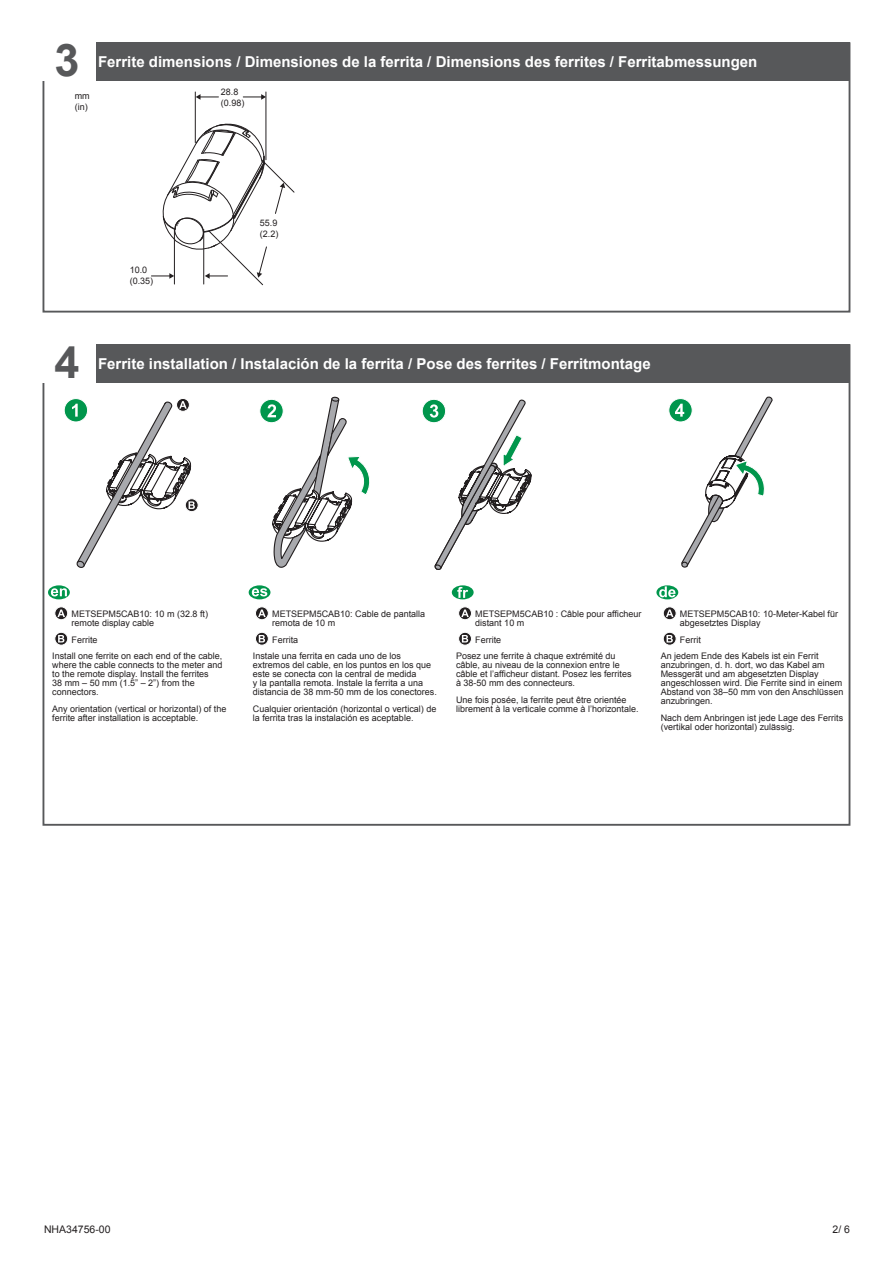
<style>
.page{position:relative;width:893px;height:1263px;background:#fff}
.page>*{position:absolute;margin:0;border:0;box-sizing:border-box;transform-origin:0 0}
.t1{font:700 45px "Arial";color:#57585a}
.t2{font:700 15px "Arial";color:#fff}
.t3{font:10.5px "Arial";color:#231f20}
.t4{font:9px/9px "Arial";color:#231f20}
</style>
<div class="page">
<div style="left:43px;top:344px;width:807px;height:39px;background:#57585a"></div>
<div style="left:38px;top:340px;width:58px;height:43px;background:#fff"></div>
<svg style="left:55px;top:607px;width:13px;height:13px"></svg>
<div style="left:54px;top:606px;width:14px;height:14px;border:1px solid #fff;border-radius:50%"></div>
<svg style="left:57px;top:609px;width:8px;height:8px"></svg>
<svg style="left:55px;top:632px;width:13px;height:13px"></svg>
<div style="left:54px;top:632px;width:14px;height:14px;border:1px solid #fff;border-radius:50%"></div>
<svg style="left:58px;top:635px;width:6px;height:7px"></svg>
<svg style="left:48px;top:585px;width:22px;height:14px"></svg>
<svg style="left:51px;top:588px;width:16px;height:8px"></svg>
<svg style="left:255px;top:607px;width:13px;height:13px"></svg>
<div style="left:255px;top:606px;width:14px;height:14px;border:1px solid #fff;border-radius:50%"></div>
<svg style="left:258px;top:609px;width:8px;height:8px"></svg>
<svg style="left:255px;top:632px;width:13px;height:13px"></svg>
<div style="left:255px;top:632px;width:14px;height:14px;border:1px solid #fff;border-radius:50%"></div>
<svg style="left:259px;top:635px;width:6px;height:7px"></svg>
<svg style="left:459px;top:607px;width:12px;height:13px"></svg>
<div style="left:458px;top:606px;width:14px;height:14px;border:1px solid #fff;border-radius:50%"></div>
<svg style="left:461px;top:609px;width:8px;height:8px"></svg>
<svg style="left:459px;top:632px;width:12px;height:13px"></svg>
<div style="left:458px;top:632px;width:14px;height:14px;border:1px solid #fff;border-radius:50%"></div>
<svg style="left:462px;top:635px;width:6px;height:7px"></svg>
<svg style="left:663px;top:607px;width:13px;height:13px"></svg>
<div style="left:663px;top:606px;width:14px;height:14px;border:1px solid #fff;border-radius:50%"></div>
<svg style="left:666px;top:609px;width:7px;height:8px"></svg>
<svg style="left:663px;top:632px;width:13px;height:13px"></svg>
<div style="left:663px;top:632px;width:14px;height:14px;border:1px solid #fff;border-radius:50%"></div>
<svg style="left:666px;top:635px;width:7px;height:7px"></svg>
<svg style="left:249px;top:585px;width:21px;height:14px"></svg>
<svg style="left:252px;top:588px;width:15px;height:8px"></svg>
<svg style="left:656px;top:585px;width:22px;height:14px"></svg>
<svg style="left:659px;top:586px;width:16px;height:11px"></svg>
<svg style="left:452px;top:585px;width:22px;height:14px"></svg>
<svg style="left:457px;top:587px;width:11px;height:11px"></svg>
<div style="left:64px;top:399px;width:24px;height:23px;background:#00964c;border-radius:50%"></div>
<div style="left:64px;top:398px;width:24px;height:24px;border:1px solid #fff;border-radius:50%"></div>
<svg style="left:260px;top:399px;width:23px;height:24px"></svg>
<div style="left:259px;top:399px;width:25px;height:24px;border:1px solid #fff;border-radius:50%"></div>
<div style="left:422px;top:399px;width:24px;height:24px;background:#00964c;border-radius:50%"></div>
<div style="left:422px;top:399px;width:24px;height:24px;border:1px solid #fff;border-radius:50%"></div>
<svg style="left:669px;top:399px;width:23px;height:23px"></svg>
<div style="left:668px;top:398px;width:25px;height:24px;border:1px solid #fff;border-radius:50%"></div>
<div style="left:176px;top:398px;width:14px;height:14px;border:1px solid #fff;border-radius:50%"></div>
<svg style="left:185px;top:499px;width:13px;height:13px"></svg>
<div style="left:185px;top:498px;width:14px;height:14px;border:1px solid #fff;border-radius:50%"></div>
<svg style="left:72px;top:401px;width:123px;height:167px"></svg>
<svg style="left:267px;top:397px;width:103px;height:171px"></svg>
<svg style="left:430px;top:399px;width:101px;height:171px"></svg>
<svg style="left:675px;top:397px;width:98px;height:171px"></svg>
<div style="left:43px;top:42px;width:807px;height:271px;border:2px solid #57585a"></div>
<div style="left:43px;top:43px;width:807px;height:38px;background:#57585a"></div>
<div style="left:38px;top:38px;width:58px;height:43px;background:#fff"></div>
<svg style="left:196px;top:94px;width:22px;height:6px"></svg>
<hr style="left:195px;top:92px;width:1px;height:51px;background:#231f20">
<hr style="left:266px;top:92px;width:1px;height:68px;background:#231f20">
<svg style="left:243px;top:94px;width:23px;height:6px"></svg>
<svg style="left:151px;top:123px;width:144px;height:163px"></svg>
<h1 class="t1" style="left:55px;top:30px;width:27px">3</h1>
<h2 class="t2" style="left:98px;top:52px;width:661px">Ferrite dimensions / Dimensiones de la ferrita / Dimensions des ferrites / Ferritabmessungen</h2>
<p class="t4" style="left:75px;top:90px;width:16px;line-height:11.2px">mm (in)</p>
<p class="t4" style="left:221px;top:86px;width:25px;line-height:11.2px">28.8 (0.98)</p>
<p class="t4" style="left:130px;top:264px;width:25px;line-height:11.2px">10.0 (0.35)</p>
<p class="t4" style="left:260px;top:218px;width:20px;line-height:11.2px">55.9 (2.2)</p>
<h1 class="t1" style="left:55px;top:332px;width:27px">4</h1>
<h2 class="t2" style="left:98px;top:354px;width:554px">Ferrite installation / Instalación de la ferrita / Pose des ferrites / Ferritmontage</h2>
<p class="t4" style="left:72px;top:610px;width:138px">METSEPM5CAB10: 10 m (32.8 ft) remote display cable</p>
<p class="t4" style="left:52px;top:631px;width:172px;line-height:16.5px;text-indent:19px">Ferrite<br>Install one ferrite on each end of the cable,</p>
<p class="t4" style="left:52px;top:661px;width:172px">where the cable connects to the meter and to the remote display. Install the ferrites<br>38 mm – 50 mm (1.5” – 2”) from the connectors.</p>
<p class="t4" style="left:52px;top:704px;width:176px">Any orientation (vertical or horizontal) of the ferrite after installation is acceptable.</p>
<p class="t4" style="left:272px;top:610px;width:155px">METSEPM5CAB10: Cable de pantalla remota de 10 m</p>
<p class="t4" style="left:253px;top:631px;width:150px;line-height:16.5px;text-indent:19px">Ferrita<br>Instale una ferrita en cada uno de los</p>
<p class="t4" style="left:253px;top:661px;width:186px">extremos del cable, en los puntos en los que este se conecta con la central de medida<br>y la pantalla remota. Instale la ferrita a una distancia de 38 mm-50 mm de los conectores.</p>
<p class="t4" style="left:253px;top:704px;width:185px">Cualquier orientación (horizontal o vertical) de la ferrita tras la instalación es aceptable.</p>
<p class="t4" style="left:475px;top:610px;width:168px">METSEPM5CAB10 : Câble pour afficheur distant 10 m</p>
<p class="t4" style="left:456px;top:631px;width:161px;line-height:16.5px;text-indent:19px">Ferrite<br>Posez une ferrite à chaque extrémité du</p>
<p class="t4" style="left:456px;top:661px;width:177px">câble, au niveau de la connexion entre le câble et l’afficheur distant. Posez les ferrites à 38-50 mm des connecteurs.</p>
<p class="t4" style="left:456px;top:695px;width:184px">Une fois posée, la ferrite peut être orientée librement à la verticale comme à l’horizontale.</p>
<p class="t4" style="left:680px;top:610px;width:160px">METSEPM5CAB10: 10-Meter-Kabel für abgesetztes Display</p>
<p class="t4" style="left:661px;top:631px;width:160px;line-height:16.5px;text-indent:19px">Ferrit<br>An jedem Ende des Kabels ist ein Ferrit</p>
<p class="t4" style="left:661px;top:661px;width:184px">anzubringen, d. h. dort, wo das Kabel am Messgerät und am abgesetzten Display angeschlossen wird. Die Ferrite sind in einem Abstand von 38–50 mm von den Anschlüssen anzubringen.</p>
<p class="t4" style="left:661px;top:713px;width:184px">Nach dem Anbringen ist jede Lage des Ferrits (vertikal oder horizontal) zulässig.</p>
<p class="t3" style="left:44px;top:1222px;width:68px">NHA34756-00</p>
<p class="t3" style="left:832px;top:1222px;width:19px">2/ 6</p>
</div>
